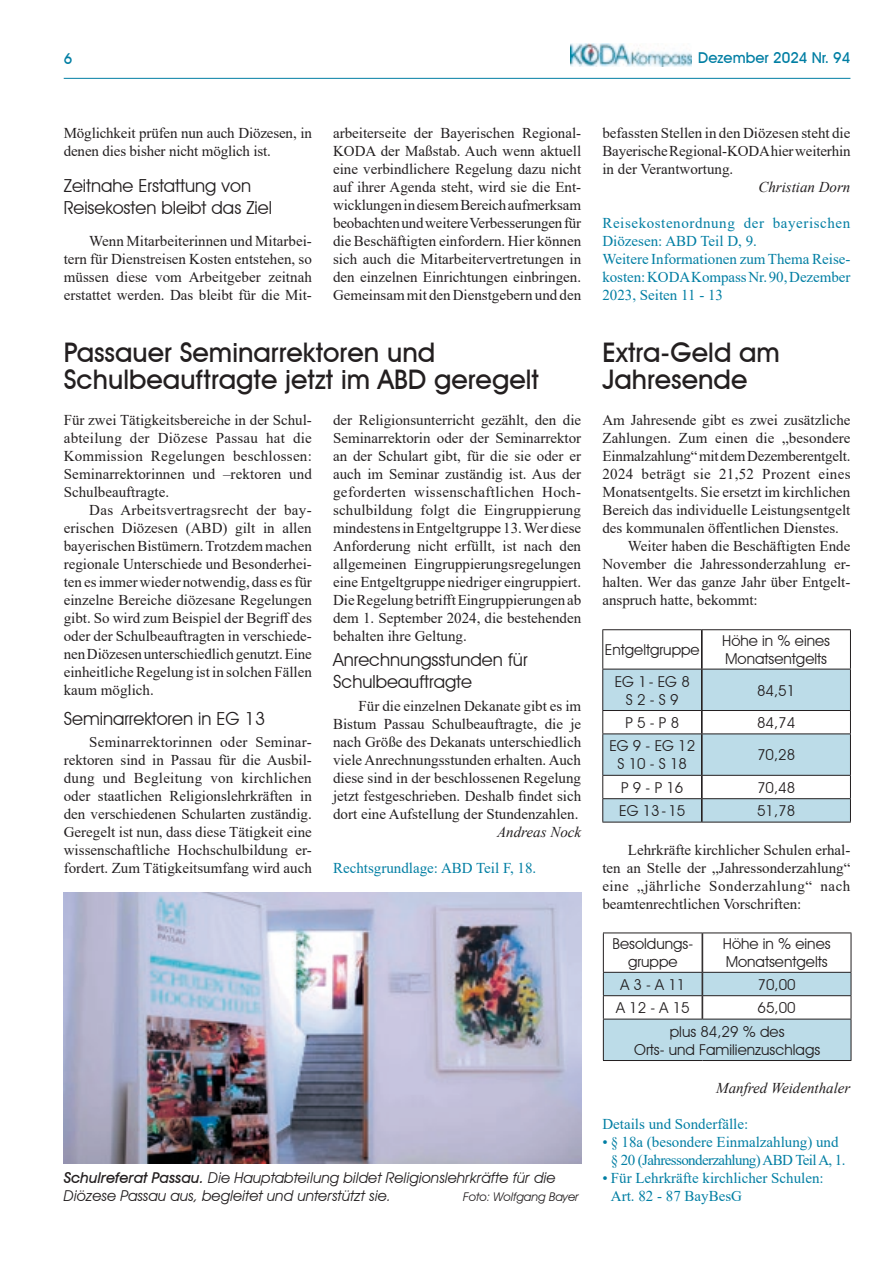
<style>
.page{position:relative;width:893px;height:1263px;background:#fff}
.page>*{position:absolute;margin:0;border:0;box-sizing:border-box;transform-origin:0 0}
.t1{font:500 27px/27px "Avant Garde IT Cby BT";color:#231f20}
.t2{font:18px/21.6px "Avant Garde IT Cby BT";color:#231f20}
.t3{font:15px/18px "Times New Roman";color:#231f20;text-align:justify}
.t4{font:15px/18px "Times New Roman";color:#007ea3}
.t5{font:15px/18px "Avant Garde IT Cby BT";color:#231f20}
.t6{font:italic 15px/18px "Avant Garde IT Cby BT";color:#231f20}
.t7{font:15px/18px "Times New Roman";letter-spacing:-.02em;color:#007ea3;text-align:center}
.t8{font:italic 15px "Times New Roman";color:#231f20}
.t9{font:15px "Times New Roman";letter-spacing:.02em;color:#231f20}
.t10{font:500 15px "Avant Garde IT Cby BT";color:#007ea3}
.t11{font:italic 12px "Avant Garde IT Cby BT";color:#231f20}
.s1{font-weight:500}
</style>
<div class="page">
<hr style="left:64px;top:78px;width:786px;height:1px;background:#007ea3">
<img style="left:570px;top:44px;width:121px;height:22px">
<hr style="left:602px;top:629px;width:100px;height:1px;background:#231f20">
<hr style="left:602px;top:630px;width:1px;height:39px;background:#231f20">
<hr style="left:702px;top:629px;width:149px;height:1px;background:#231f20">
<hr style="left:602px;top:822px;width:100px;height:1px;background:#231f20">
<hr style="left:702px;top:822px;width:149px;height:1px;background:#231f20">
<hr style="left:701px;top:630px;width:1px;height:39px;background:#231f20">
<hr style="left:702px;top:630px;width:1px;height:39px;background:#231f20">
<hr style="left:850px;top:630px;width:1px;height:39px;background:#231f20">
<svg style="left:602px;top:669px;width:249px;height:153px"></svg>
<hr style="left:603px;top:932px;width:99px;height:1px;background:#231f20">
<hr style="left:603px;top:933px;width:1px;height:39px;background:#231f20">
<hr style="left:702px;top:932px;width:149px;height:1px;background:#231f20">
<hr style="left:603px;top:1060px;width:99px;height:1px;background:#231f20">
<hr style="left:702px;top:1060px;width:149px;height:1px;background:#231f20">
<hr style="left:702px;top:933px;width:1px;height:39px;background:#231f20">
<hr style="left:851px;top:933px;width:1px;height:39px;background:#231f20">
<svg style="left:603px;top:972px;width:249px;height:88px"></svg>
<img style="left:64px;top:892px;width:517px;height:271px">
<p class="t10" style="left:64px;top:49px;width:10px">6</p>
<p class="t10" style="left:698px;top:49px;width:154px">Dezember 2024 Nr. 94</p>
<p class="t3" style="left:64px;top:123px;width:250px">Möglichkeit prüfen nun auch Diözesen, in denen dies bisher nicht möglich ist.</p>
<p class="t2" style="left:64px;top:175px;width:210px">Zeitnahe Erstattung von<br>Reisekosten bleibt das Ziel</p>
<p class="t3" style="left:64px;top:231px;width:250px;text-indent:26px">Wenn Mitarbeiterinnen und Mitarbei&shy;tern für Dienstreisen Kosten entstehen, so müssen diese vom Arbeitgeber zeitnah erstattet werden. Das bleibt für die Mit-</p>
<p class="t3" style="left:333px;top:123px;width:250px">arbeiterseite der Bayerischen Regional-KODA der Maßstab. Auch wenn aktuell eine verbindlichere Regelung dazu nicht auf ihrer Agenda steht, wird sie die Ent&shy;wicklungen in diesem Bereich aufmerksam beobachten und weitere Verbesserungen für die Beschäftigten einfordern. Hier können sich auch die Mitarbeitervertretungen in den einzelnen Einrichtungen einbringen.<br>Gemeinsam mit den Dienstgebern und den</p>
<p class="t3" style="left:602px;top:123px;width:250px">befassten Stellen in den Diözesen steht die Bayerische Regional-KODA hier weiterhin in der Verantwortung.</p>
<p class="t8" style="left:758px;top:177px;width:94px">Christian Dorn</p>
<p class="t4" style="left:602px;top:213px;width:250px">Reisekostenordnung der bayerischen<br>Diözesen: ABD Teil D, 9.<br>Weitere Informationen zum Thema Reise&shy;kosten: KODA Kompass Nr. 90, Dezember<br>2023, Seiten 11 - 13</p>
<h1 class="t1" style="left:64px;top:339px;width:477px">Passauer Seminarrektoren und<br>Schulbeauftragte jetzt im ABD geregelt</h1>
<p class="t3" style="left:333px;top:410px;width:250px">der Religionsunterricht gezählt, den die Seminarrektorin oder der Seminarrektor an der Schulart gibt, für die sie oder er auch im Seminar zuständig ist. Aus der geforderten wissenschaftlichen Hoch&shy;schulbildung folgt die Eingruppierung mindestens in Entgeltgruppe 13. Wer diese Anforderung nicht erfüllt, ist nach den allgemeinen Eingruppierungsregelungen eine Entgeltgruppe niedriger eingruppiert.<br>Die Regelung betrifft Eingruppierungen ab dem 1. September 2024, die bestehenden behalten ihre Geltung.</p>
<p class="t2" style="left:333px;top:649px;width:196px">Anrechnungsstunden für<br>Schulbeauftragte</p>
<p class="t3" style="left:333px;top:697px;width:250px;text-indent:26px">Für die einzelnen Dekanate gibt es im Bistum Passau Schulbeauftragte, die je nach Größe des Dekanats unterschiedlich viele Anrechnungsstunden erhalten. Auch diese sind in der beschlossenen Regelung jetzt festgeschrieben. Deshalb findet sich dort eine Aufstellung der Stundenzahlen.</p>
<p class="t8" style="left:497px;top:822px;width:86px">Andreas Nock</p>
<p class="t4" style="left:333px;top:859px;width:205px">Rechtsgrundlage: ABD Teil F, 18.</p>
<p class="t3" style="left:64px;top:410px;width:250px">Für zwei Tätigkeitsbereiche in der Schul&shy;abteilung der Diözese Passau hat die Kommission Regelungen beschlossen:<br>Seminarrektorinnen und –rektoren und Schulbeauftragte.</p>
<p class="t3" style="left:64px;top:500px;width:250px;text-indent:26px">Das Arbeitsvertragsrecht der bay&shy;erischen Diözesen (ABD) gilt in allen bayerischen Bistümern. Trotzdem machen regionale Unterschiede und Besonderhei&shy;ten es immer wieder notwendig, dass es für einzelne Bereiche diözesane Regelungen gibt. So wird zum Beispiel der Begriff des oder der Schulbeauftragten in verschiede&shy;nen Diözesen unterschiedlich genutzt. Eine einheitliche Regelung ist in solchen Fällen kaum möglich.</p>
<p class="t2" style="left:64px;top:707px;width:203px">Seminarrektoren in EG 13</p>
<p class="t3" style="left:64px;top:732px;width:250px;text-indent:26px">Seminarrektorinnen oder Seminar&shy;rektoren sind in Passau für die Ausbil&shy;dung und Begleitung von kirchlichen oder staatlichen Religionslehrkräften in den verschiedenen Schularten zuständig.<br>Geregelt ist nun, dass diese Tätigkeit eine wissenschaftliche Hochschulbildung er&shy;fordert. Zum Tätigkeitsumfang wird auch</p>
<p class="t6" style="left:64px;top:1169px;width:493px"><span class="s1">Schulreferat Passau.</span> Die Hauptabteilung bildet Religionslehrkräfte für die<br>Diözese Passau aus, begleitet und unterstützt sie.</p>
<p class="t11" style="left:463px;top:1190px;width:117px">Foto: Wolfgang Bayer</p>
<h1 class="t1" style="left:602px;top:339px;width:179px">Extra-Geld am<br>Jahresende</h1>
<p class="t3" style="left:602px;top:410px;width:250px">Am Jahresende gibt es zwei zusätzliche</p>
<p class="t3" style="left:602px;top:428px;width:250px">Zahlungen. Zum einen die „besondere</p>
<p class="t3" style="left:602px;top:446px;width:250px">Einmalzahlung“ mit dem Dezemberentgelt.</p>
<p class="t9" style="left:602px;top:463px;width:250px">2024 beträgt sie 21,52 Prozent eines</p>
<p class="t3" style="left:602px;top:482px;width:250px">Monatsentgelts. Sie ersetzt im kirchlichen</p>
<p class="t3" style="left:602px;top:500px;width:250px">Bereich das individuelle Leistungsentgelt</p>
<p class="t3" style="left:602px;top:518px;width:238px">des kommunalen öffentlichen Dienstes.</p>
<p class="t3" style="left:628px;top:536px;width:224px">Weiter haben die Beschäftigten Ende</p>
<p class="t3" style="left:602px;top:554px;width:250px">November die Jahressonderzahlung er-</p>
<p class="t3" style="left:602px;top:572px;width:250px">halten. Wer das ganze Jahr über Entgelt-</p>
<p class="t3" style="left:602px;top:590px;width:157px">anspruch hatte, bekommt:</p>
<p class="t5" style="left:605px;top:641px;width:96px">Entgeltgruppe</p>
<p class="t5" style="left:722px;top:632px;width:109px">Höhe in % eines<br>Monatsentgelts</p>
<p class="t5" style="left:615px;top:672px;width:77px;text-align:center">EG 1- EG 8<br>S 2 - S 9</p>
<p class="t5" style="left:757px;top:681px;width:40px">84,51</p>
<p class="t5" style="left:625px;top:713px;width:55px">P 5 - P 8</p>
<p class="t5" style="left:757px;top:713px;width:40px">84,74</p>
<p class="t5" style="left:609px;top:737px;width:87px;text-align:center">EG 9 - EG 12<br>S 10 - S 18</p>
<p class="t5" style="left:757px;top:746px;width:40px">70,28</p>
<p class="t5" style="left:621px;top:778px;width:64px">P 9 - P 16</p>
<p class="t5" style="left:757px;top:778px;width:40px">70,48</p>
<p class="t5" style="left:619px;top:802px;width:68px">EG 13-15</p>
<p class="t5" style="left:757px;top:802px;width:40px">51,78</p>
<p class="t3" style="left:602px;top:841px;width:250px;text-indent:26px">Lehrkräfte kirchlicher Schulen erhal&shy;ten an Stelle der „Jahressonderzahlung“ eine „jährliche Sonderzahlung“ nach beamtenrechtlichen Vorschriften:</p>
<p class="t5" style="left:613px;top:935px;width:82px;text-align:center">Besoldungs&shy;gruppe</p>
<p class="t5" style="left:723px;top:935px;width:109px">Höhe in % eines<br>Monatsentgelts</p>
<p class="t5" style="left:620px;top:975px;width:67px">A 3 - A 11</p>
<p class="t5" style="left:758px;top:975px;width:40px">70,00</p>
<p class="t5" style="left:616px;top:999px;width:75px">A 12 - A 15</p>
<p class="t5" style="left:670px;top:996px;width:127px;line-height:23.4px;text-indent:88px">65,00 plus 84,29 % des</p>
<p class="t5" style="left:634px;top:1040px;width:188px">Orts- und Familienzuschlags</p>
<p class="t8" style="left:716px;top:1077px;width:136px">Manfred Weidenthaler</p>
<p class="t4" style="left:602px;top:1114px;width:147px">Details und Sonderfälle:</p>
<p class="t7" style="left:602px;top:1132px;width:245px">• § 18a (besondere Einmalzahlung) und § 20 (Jahressonderzahlung) ABD Teil A, 1.</p>
<p class="t4" style="left:611px;top:1168px;width:214px;text-indent:-8px">• Für Lehrkräfte kirchlicher Schulen:<br>Art. 82 - 87 BayBesG</p>
</div>
